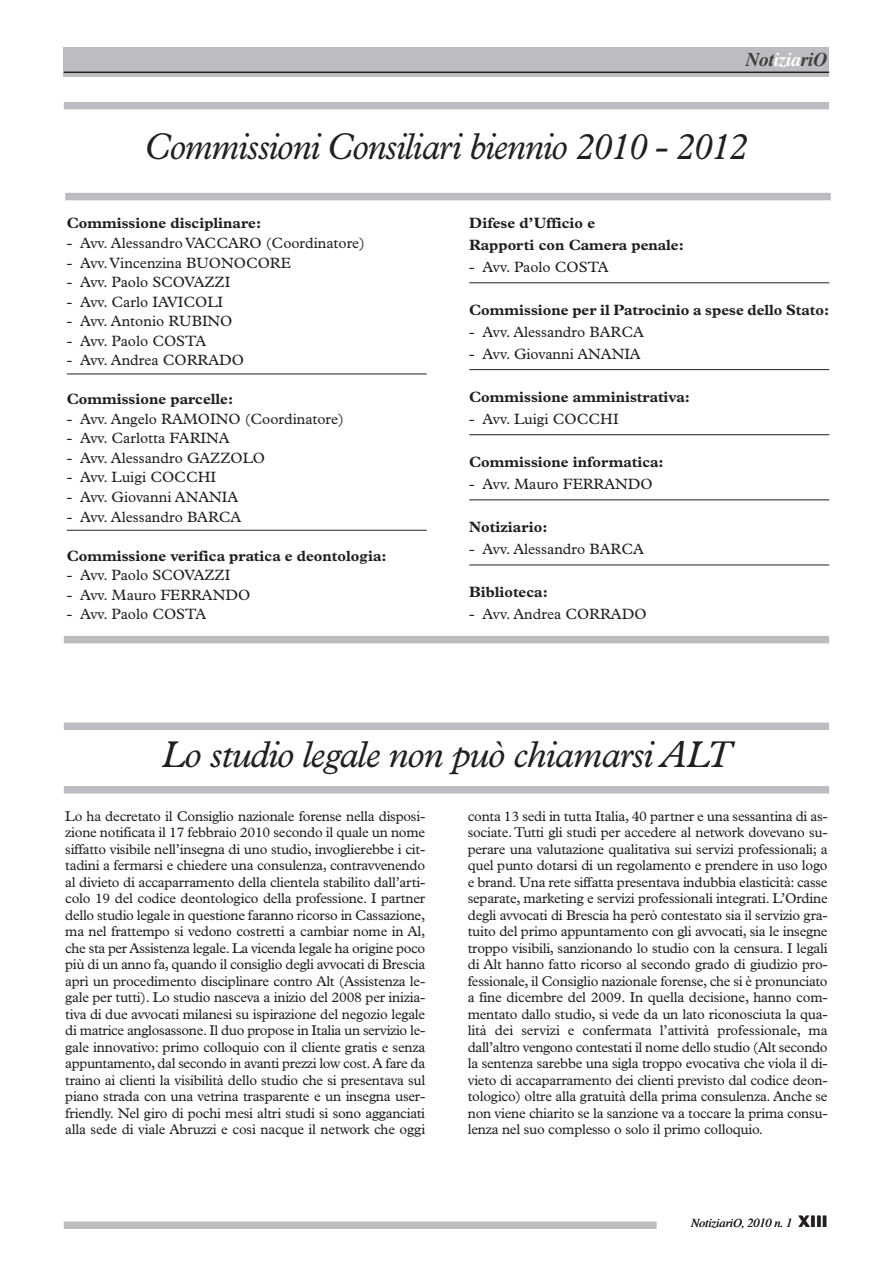
<style>
.page{position:relative;width:893px;height:1263px;background:#fff}
.page>*{position:absolute;margin:0;border:0;box-sizing:border-box;transform-origin:0 0}
.t1{font:italic 37.5px "Plantin";letter-spacing:-.025em;color:#231f20;scale:.95 1}
.t2{font:italic 37.5px "Plantin";letter-spacing:-.025em;color:#231f20}
.t3{font:italic 700 19.5px "Times";letter-spacing:-.015em;color:#3e3e3f}
.t4{font:15px "Plantin";color:#231f20}
.t5{font:700 15px/21.8px "Plantin";color:#231f20}
.t6{font:14.25px/16.5px "Plantin";letter-spacing:-.015em;color:#231f20;text-align:justify}
.t7{font:italic 12.45px "Times";letter-spacing:-.02em;color:#231f20}
.s1{color:#fff}
.s2{font-family:"Franklin Gothic";font-style:normal;font-size:15px}
</style>
<div class="page">
<div style="left:64px;top:48px;width:765px;height:29px;background:#bcbdc0"></div>
<hr style="left:64px;top:72px;width:765px;height:1px;background:#231f20">
<div style="left:64px;top:1221px;width:593px;height:8px;background:#bcbdc0"></div>
<hr style="left:67px;top:374px;width:360px;height:1px;background:#231f20">
<hr style="left:67px;top:530px;width:360px;height:1px;background:#231f20">
<hr style="left:469px;top:282px;width:360px;height:1px;background:#231f20">
<hr style="left:469px;top:369px;width:360px;height:1px;background:#231f20">
<hr style="left:469px;top:434px;width:360px;height:1px;background:#231f20">
<hr style="left:469px;top:499px;width:360px;height:1px;background:#231f20">
<hr style="left:469px;top:565px;width:360px;height:1px;background:#231f20">
<div style="left:65px;top:193px;width:766px;height:7px;background:#bcbdc0"></div>
<div style="left:64px;top:102px;width:765px;height:7px;background:#bcbdc0"></div>
<div style="left:64px;top:636px;width:765px;height:7px;background:#bcbdc0"></div>
<div style="left:64px;top:786px;width:765px;height:7px;background:#bcbdc0"></div>
<div style="left:64px;top:722px;width:765px;height:8px;background:#bcbdc0"></div>
<h2 class="t3" style="left:746px;top:53px;width:83px">Not<span class="s1">izia</span>riO</h2>
<h1 class="t1" style="left:146px;top:133px;width:635px">Commissioni Consiliari biennio 2010 - 2012</h1>
<p class="t5" style="left:67px;top:214px;width:196px">Commissione disciplinare:</p>
<p class="t4" style="left:67px;top:238px;width:300px">- Avv. Alessandro VACCARO (Coordinatore)</p>
<p class="t4" style="left:67px;top:257px;width:226px">- Avv. Vincenzina BUONOCORE</p>
<p class="t4" style="left:67px;top:277px;width:165px">- Avv. Paolo SCOVAZZI</p>
<p class="t4" style="left:67px;top:296px;width:158px">- Avv. Carlo IAVICOLI</p>
<p class="t4" style="left:67px;top:316px;width:167px">- Avv. Antonio RUBINO</p>
<p class="t4" style="left:67px;top:335px;width:141px">- Avv. Paolo COSTA</p>
<p class="t4" style="left:67px;top:355px;width:179px">- Avv. Andrea CORRADO</p>
<p class="t5" style="left:67px;top:390px;width:168px">Commissione parcelle:</p>
<p class="t4" style="left:67px;top:414px;width:279px">- Avv. Angelo RAMOINO (Coordinatore)</p>
<p class="t4" style="left:67px;top:433px;width:164px">- Avv. Carlotta FARINA</p>
<p class="t4" style="left:67px;top:453px;width:200px">- Avv. Alessandro GAZZOLO</p>
<p class="t4" style="left:67px;top:472px;width:151px">- Avv. Luigi COCCHI</p>
<p class="t4" style="left:67px;top:492px;width:173px">- Avv. Giovanni ANANIA</p>
<p class="t4" style="left:67px;top:511px;width:176px">- Avv. Alessandro BARCA</p>
<p class="t5" style="left:67px;top:546px;width:321px">Commissione verifica pratica e deontologia:</p>
<p class="t4" style="left:67px;top:570px;width:165px">- Avv. Paolo SCOVAZZI</p>
<p class="t4" style="left:67px;top:589px;width:185px">- Avv. Mauro FERRANDO</p>
<p class="t4" style="left:67px;top:609px;width:141px">- Avv. Paolo COSTA</p>
<p class="t5" style="left:469px;top:214px;width:216px">Difese d’Ufficio e<br>Rapporti con Camera penale:</p>
<p class="t4" style="left:469px;top:262px;width:141px">- Avv. Paolo COSTA</p>
<p class="t5" style="left:469px;top:301px;width:361px">Commissione per il Patrocinio a spese dello Stato:</p>
<p class="t4" style="left:469px;top:327px;width:176px">- Avv. Alessandro BARCA</p>
<p class="t4" style="left:469px;top:348px;width:173px">- Avv. Giovanni ANANIA</p>
<p class="t5" style="left:469px;top:388px;width:222px">Commissione amministrativa:</p>
<p class="t4" style="left:469px;top:414px;width:151px">- Avv. Luigi COCCHI</p>
<p class="t5" style="left:469px;top:453px;width:196px">Commissione informatica:</p>
<p class="t4" style="left:469px;top:479px;width:185px">- Avv. Mauro FERRANDO</p>
<p class="t5" style="left:469px;top:518px;width:80px">Notiziario:</p>
<p class="t4" style="left:469px;top:544px;width:176px">- Avv. Alessandro BARCA</p>
<p class="t5" style="left:469px;top:583px;width:80px">Biblioteca:</p>
<p class="t4" style="left:469px;top:609px;width:179px">- Avv. Andrea CORRADO</p>
<h1 class="t2" style="left:161px;top:742px;width:572px">Lo studio legale non può chiamarsi ALT</h1>
<p class="t6" style="left:65px;top:809px;width:361px">Lo ha decretato il Consiglio nazionale forense nella disposi&shy;zione notificata il 17 febbraio 2010 secondo il quale un nome siffatto visibile nell’insegna di uno studio, invoglierebbe i cit&shy;tadini a fermarsi e chiedere una consulenza, contravvenendo al divieto di accaparramento della clientela stabilito dall’arti&shy;colo 19 del codice deontologico della professione. I partner dello studio legale in questione faranno ricorso in Cassazione, ma nel frattempo si vedono costretti a cambiar nome in Al, che sta per Assistenza legale. La vicenda legale ha origine poco più di un anno fa, quando il consiglio degli avvocati di Brescia aprì un procedimento disciplinare contro Alt (Assistenza le&shy;gale per tutti). Lo studio nasceva a inizio del 2008 per inizia&shy;tiva di due avvocati milanesi su ispirazione del negozio legale di matrice anglosassone. Il duo propose in Italia un servizio le&shy;gale innovativo: primo colloquio con il cliente gratis e senza appuntamento, dal secondo in avanti prezzi low cost. A fare da traino ai clienti la visibilità dello studio che si presentava sul piano strada con una vetrina trasparente e un insegna user&shy;friendly. Nel giro di pochi mesi altri studi si sono agganciati alla sede di viale Abruzzi e così nacque il network che oggi</p>
<p class="t6" style="left:468px;top:809px;width:361px">conta 13 sedi in tutta Italia, 40 partner e una sessantina di as&shy;sociate. Tutti gli studi per accedere al network dovevano su&shy;perare una valutazione qualitativa sui servizi professionali; a quel punto dotarsi di un regolamento e prendere in uso logo e brand. Una rete siffatta presentava indubbia elasticità: casse separate, marketing e servizi professionali integrati. L’Ordine degli avvocati di Brescia ha però contestato sia il servizio gra&shy;tuito del primo appuntamento con gli avvocati, sia le insegne troppo visibili, sanzionando lo studio con la censura. I legali di Alt hanno fatto ricorso al secondo grado di giudizio pro&shy;fessionale, il Consiglio nazionale forense, che si è pronunciato a fine dicembre del 2009. In quella decisione, hanno com&shy;mentato dallo studio, si vede da un lato riconosciuta la qua&shy;lità dei servizi e confermata l’attività professionale, ma dall’altro vengono contestati il nome dello studio (Alt secondo la sentenza sarebbe una sigla troppo evocativa che viola il di&shy;vieto di accaparramento dei clienti previsto dal codice deon&shy;tologico) oltre alla gratuità della prima consulenza. Anche se non viene chiarito se la sanzione va a toccare la prima consu&shy;lenza nel suo complesso o solo il primo colloquio.</p>
<p class="t7" style="left:691px;top:1219px;width:138px">NotiziariO, 2010 n. 1 <span class="s2">XIII</span></p>
</div>
